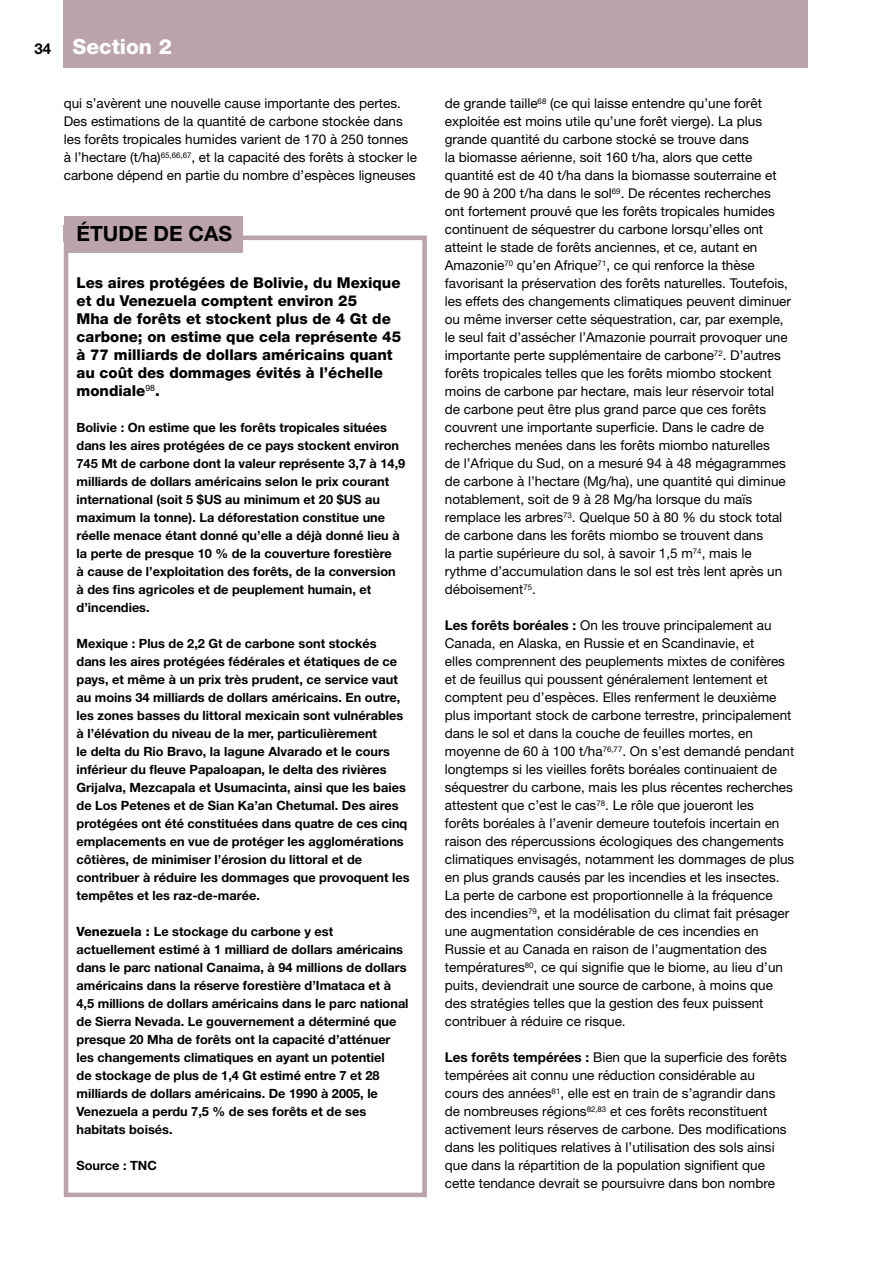
<style>
.page{position:relative;width:893px;height:1263px;background:#fff}
.page>*{position:absolute;margin:0;border:0;box-sizing:border-box;transform-origin:0 0}
.t1{font:700 21px "Helvetica Neue";color:#000}
.t2{font:800 21px "Helvetica Neue";color:#fff}
.t3{font:800 15px/18px "Helvetica Neue";color:#000}
.t4{font:700 15px "Helvetica Neue";color:#000}
.t5{font:13.5px/18px "Helvetica Neue";color:#000}
.t6{font:700 12.75px/18px "Helvetica Neue";color:#000}
.s1{font-weight:800}
.s2{font-weight:700}
</style>
<div class="page">
<div style="left:64px;top:0;width:744px;height:68px;background:#baa3ab"></div>
<div style="left:64px;top:236px;width:363px;height:961px;border:4px solid #baa3ab"></div>
<div style="left:64px;top:216px;width:178px;height:36px;background:#baa3ab"></div>
<p class="t4" style="left:34px;top:39px;width:18px">34</p>
<h1 class="t2" style="left:72px;top:34px;width:101px">Section 2</h1>
<p class="t5" style="left:64px;top:94px;width:355px">qui s’avèrent une nouvelle cause importante des pertes.<br>Des estimations de la quantité de carbone stockée dans les forêts tropicales humides varient de 170 à 250 tonnes à l’hectare (t/ha)<sup>65,66,67</sup>, et la capacité des forêts à stocker le carbone dépend en partie du nombre d’espèces ligneuses</p>
<h1 class="t1" style="left:77px;top:221px;width:157px">ÉTUDE DE CAS</h1>
<p class="t3" style="left:77px;top:274px;width:326px">Les aires protégées de Bolivie, du Mexique et du Venezuela comptent environ 25<br>Mha de forêts et stockent plus de 4 Gt de carbone; on estime que cela représente 45 à 77 milliards de dollars américains quant au coût des dommages évités à l’échelle mondiale<sup>98</sup>.</p>
<p class="t6" style="left:77px;top:418px;width:330px">Bolivie : On estime que les forêts tropicales situées dans les aires protégées de ce pays stockent environ 745 Mt de carbone dont la valeur représente 3,7 à 14,9 milliards de dollars américains selon le prix courant international (soit 5 $US au minimum et 20 $US au maximum la tonne). La déforestation constitue une réelle menace étant donné qu’elle a déjà donné lieu à la perte de presque 10 % de la couverture forestière<br>à cause de l’exploitation des forêts, de la conversion à des fins agricoles et de peuplement humain, et d’incendies.</p>
<p class="t6" style="left:77px;top:634px;width:335px">Mexique : Plus de 2,2 Gt de carbone sont stockés<br>dans les aires protégées fédérales et étatiques de ce pays, et même à un prix très prudent, ce service vaut au moins 34 milliards de dollars américains. En outre, les zones basses du littoral mexicain sont vulnérables à l’élévation du niveau de la mer, particulièrement<br>le delta du Rio Bravo, la lagune Alvarado et le cours inférieur du fleuve Papaloapan, le delta des rivières Grijalva, Mezcapala et Usumacinta, ainsi que les baies de Los Petenes et de Sian Ka’an Chetumal. Des aires protégées ont été constituées dans quatre de ces cinq emplacements en vue de protéger les agglomérations côtières, de minimiser l’érosion du littoral et de contribuer à réduire les dommages que provoquent les tempêtes et les raz-de-marée.</p>
<p class="t6" style="left:77px;top:922px;width:334px"><span class="s1">Venezuela :</span> Le stockage du carbone y est actuellement estimé à 1 milliard de dollars américains dans le parc national Canaima, à 94 millions de dollars américains dans la réserve forestière d’Imataca et à 4,5 millions de dollars américains dans le parc national de Sierra Nevada. Le gouvernement a déterminé que presque 20 Mha de forêts ont la capacité d’atténuer les changements climatiques en ayant un potentiel<br>de stockage de plus de 1,4 Gt estimé entre 7 et 28 milliards de dollars américains. De 1990 à 2005, le Venezuela a perdu 7,5 % de ses forêts et de ses habitats boisés.</p>
<p class="t6" style="left:77px;top:1156px;width:82px">Source : TNC</p>
<p class="t5" style="left:445px;top:94px;width:348px">de grande taille<sup>68</sup> (ce qui laisse entendre qu’une forêt exploitée est moins utile qu’une forêt vierge). La plus grande quantité du carbone stocké se trouve dans<br>la biomasse aérienne, soit 160 t/ha, alors que cette quantité est de 40 t/ha dans la biomasse souterraine et de 90 à 200 t/ha dans le sol<sup>69</sup>. De récentes recherches ont fortement prouvé que les forêts tropicales humides continuent de séquestrer du carbone lorsqu’elles ont atteint le stade de forêts anciennes, et ce, autant en Amazonie<sup>70</sup> qu’en Afrique<sup>71</sup>, ce qui renforce la thèse favorisant la préservation des forêts naturelles. Toutefois, les effets des changements climatiques peuvent diminuer ou même inverser cette séquestration, car, par exemple, le seul fait d’assécher l’Amazonie pourrait provoquer une importante perte supplémentaire de carbone<sup>72</sup>. D’autres forêts tropicales telles que les forêts miombo stockent moins de carbone par hectare, mais leur réservoir total de carbone peut être plus grand parce que ces forêts couvrent une importante superficie. Dans le cadre de recherches menées dans les forêts miombo naturelles<br>de l’Afrique du Sud, on a mesuré 94 à 48 mégagrammes de carbone à l’hectare (Mg/ha), une quantité qui diminue notablement, soit de 9 à 28 Mg/ha lorsque du maïs remplace les arbres<sup>73</sup>. Quelque 50 à 80 % du stock total de carbone dans les forêts miombo se trouvent dans<br>la partie supérieure du sol, à savoir 1,5 m<sup>74</sup>, mais le rythme d’accumulation dans le sol est très lent après un déboisement<sup>75</sup>.</p>
<p class="t5" style="left:445px;top:616px;width:351px"><span class="s2">Les forêts boréales :</span> On les trouve principalement au Canada, en Alaska, en Russie et en Scandinavie, et<br>elles comprennent des peuplements mixtes de conifères et de feuillus qui poussent généralement lentement et comptent peu d’espèces. Elles renferment le deuxième plus important stock de carbone terrestre, principalement dans le sol et dans la couche de feuilles mortes, en moyenne de 60 à 100 t/ha<sup>76,77</sup>. On s’est demandé pendant longtemps si les vieilles forêts boréales continuaient de séquestrer du carbone, mais les plus récentes recherches attestent que c’est le cas<sup>78</sup>. Le rôle que joueront les<br>forêts boréales à l’avenir demeure toutefois incertain en raison des répercussions écologiques des changements climatiques envisagés, notamment les dommages de plus en plus grands causés par les incendies et les insectes.<br>La perte de carbone est proportionnelle à la fréquence des incendies<sup>79</sup>, et la modélisation du climat fait présager une augmentation considérable de ces incendies en Russie et au Canada en raison de l’augmentation des températures<sup>80</sup>, ce qui signifie que le biome, au lieu d’un puits, deviendrait une source de carbone, à moins que des stratégies telles que la gestion des feux puissent contribuer à réduire ce risque.</p>
<p class="t5" style="left:445px;top:1048px;width:344px"><span class="s2">Les forêts tempérées :</span> Bien que la superficie des forêts tempérées ait connu une réduction considérable au cours des années<sup>81</sup>, elle est en train de s’agrandir dans de nombreuses régions<sup>82,83</sup> et ces forêts reconstituent activement leurs réserves de carbone. Des modifications dans les politiques relatives à l’utilisation des sols ainsi que dans la répartition de la population signifient que cette tendance devrait se poursuivre dans bon nombre</p>
</div>
